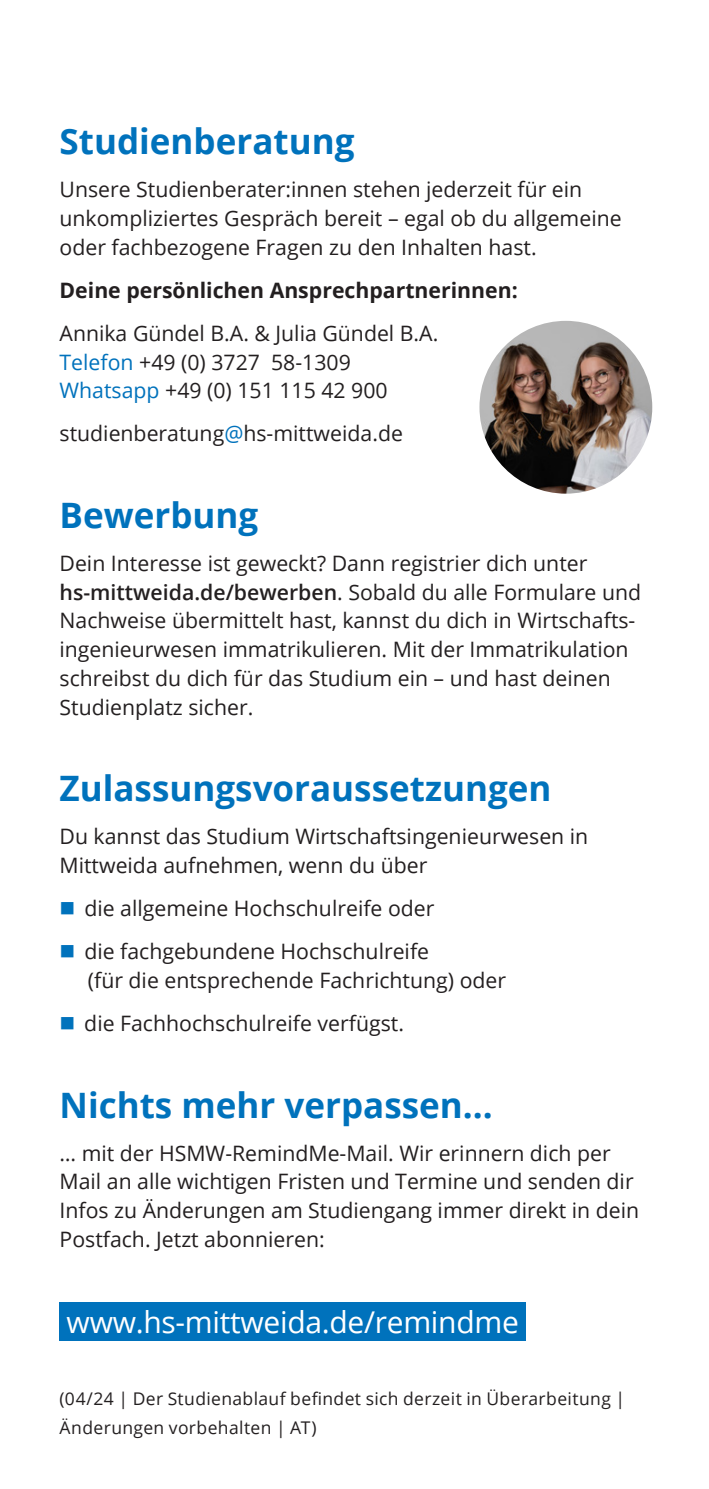
<style>
.page{position:relative;width:709px;height:1489px;background:#fff}
.page>*{position:absolute;margin:0;border:0;box-sizing:border-box;transform-origin:0 0}
.t1{font:700 35px "Open Sans";color:#0072bc}
.t2{font:30px "Open Sans";letter-spacing:-.01em;color:#fff}
.t3{font:21.25px/28.8px "Open Sans";color:#231f20}
.t4{font:700 21.25px "Open Sans";color:#231f20}
.t5{font:17.5px/28.8px "Open Sans";letter-spacing:.02em;color:#231f20}
.s1{color:#0072bc}
.s2{font-weight:600}
</style>
<div class="page">
<div style="left:60px;top:1301px;width:466px;height:39px;background:#0072bc"></div>
<img style="left:479px;top:321px;width:173px;height:172px;border-radius:86px">
<h1 class="t1" style="left:60px;top:116px;width:296px">Studienberatung</h1>
<p class="t3" style="left:60px;top:174px;width:563px">Unsere Studienberater:innen stehen jederzeit für ein unkompliziertes Gespräch bereit – egal ob du allgemeine oder fachbezogene Fragen zu den Inhalten hast.</p>
<p class="t4" style="left:60px;top:275px;width:460px">Deine persönlichen Ansprechpartnerinnen:</p>
<p class="t3" style="left:60px;top:318px;width:380px">Annika Gündel B.A. &amp; Julia Gündel B.A.<br><span class="s1">Telefon</span> +49 (0) 3727 58-1309<br><span class="s1">Whatsapp</span> +49 (0) 151 115 42 900</p>
<p class="t3" style="left:60px;top:419px;width:345px">studienberatung<span class="s1">@</span>hs-mittweida.de</p>
<h1 class="t1" style="left:60px;top:490px;width:200px">Bewerbung</h1>
<p class="t3" style="left:60px;top:548px;width:583px">Dein Interesse ist geweckt? Dann registrier dich unter <span class="s2">hs-mittweida.de/bewerben</span>. Sobald du alle Formulare und Nachweise übermittelt hast, kannst du dich in Wirtschafts&shy;ingenieurwesen immatrikulieren. Mit der Immatrikulation schreibst du dich für das Studium ein – und hast deinen Studienplatz sicher.</p>
<h1 class="t1" style="left:60px;top:763px;width:493px">Zulassungsvoraussetzungen</h1>
<p class="t3" style="left:60px;top:821px;width:530px">Du kannst das Studium Wirtschaftsingenieurwesen in<br>Mittweida aufnehmen, wenn du über</p>
<p class="t3" style="left:84px;top:886px;width:352px;line-height:43px">die allgemeine Hochschulreife oder die fachgebundene Hochschulreife</p>
<p class="t3" style="left:84px;top:958px;width:423px;line-height:43px">(für die entsprechende Fachrichtung) oder die Fachhochschulreife verfügst.</p>
<h1 class="t1" style="left:60px;top:1079px;width:435px">Nichts mehr verpassen...</h1>
<p class="t3" style="left:60px;top:1137px;width:581px">… mit der HSMW-RemindMe-Mail. Wir erinnern dich per Mail an alle wichtigen Fristen und Termine und senden dir Infos zu Änderungen am Studiengang immer direkt in dein Postfach. Jetzt abonnieren:</p>
<h2 class="t2" style="left:67px;top:1301px;width:454px">www.hs-mittweida.de/remindme</h2>
<p class="t5" style="left:60px;top:1383px;width:567px">(04/24 | Der Studienablauf befindet sich derzeit in Überarbeitung |<br>Änderungen vorbehalten | AT)</p>
</div>
